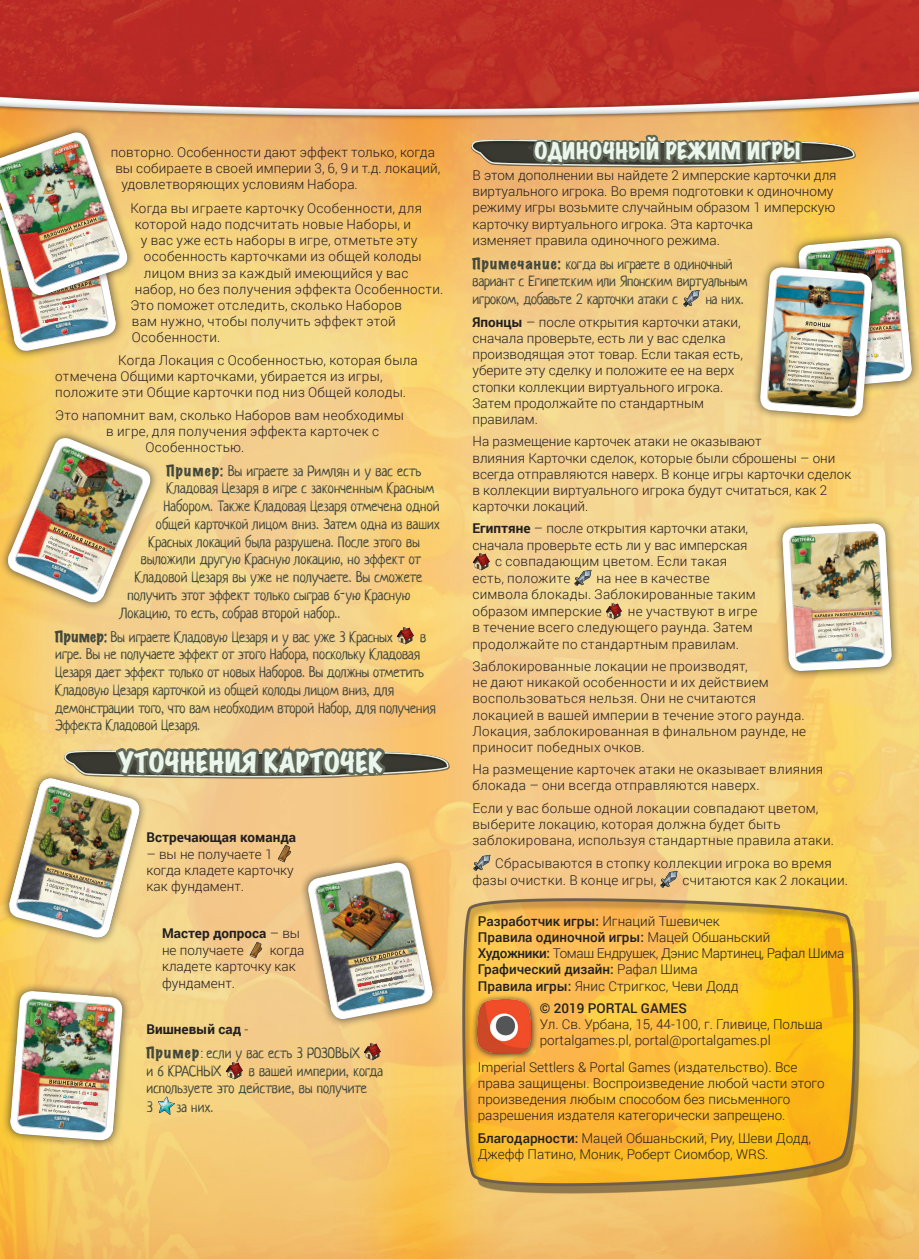
<style>
.page{position:relative;width:919px;height:1259px;background:#fff}
.page>*{position:absolute;margin:0;border:0;box-sizing:border-box;transform-origin:0 0}
.t1{font:expanded 25.2px "Marker Felt";letter-spacing:.01em;color:#ebf6ed}
.t2{font:expanded 21px "Marker Felt";letter-spacing:.01em;color:#ebf6ed}
.t3{font:14.7px/17.7px "Neucha";color:#42483c}
.t4{font:300 13.5px/16.2px "Roboto";letter-spacing:.01em;color:#231f20}
.t5{font:300 13.5px/16.2px "Roboto";letter-spacing:-.025em;color:#231f20}
.t6{font:700 13.5px "Roboto";color:#231f20}
.t7{font:500 13.5px "Roboto";color:#231f20}
.s1{font-family:"Marker Felt";font-stretch:expanded;font-size:14.1px}
.s2{font-weight:700}
.s3{font-weight:300}
.s4{font-family:"Roboto";font-weight:300;font-size:13.5px;color:#231f20}
.s5{font-weight:500}
</style>
<div class="page">
<img style="left:0;top:0;width:918px;height:1259px">
<img style="left:462px;top:135px;width:401px;height:45px">
<img style="left:434px;top:746px;width:23px;height:46px">
<img style="left:397px;top:626px;width:17px;height:18px">
<svg style="left:530px;top:99px;width:276px;height:97px;background:#c49f6e"></svg>
<img style="left:682px;top:289px;width:17px;height:18px">
<img style="left:472px;top:552px;width:18px;height:18px">
<img style="left:573px;top:569px;width:18px;height:18px">
<img style="left:605px;top:602px;width:18px;height:18px">
<img style="left:472px;top:854px;width:18px;height:17px">
<img style="left:659px;top:871px;width:18px;height:17px">
<svg style="left:471px;top:994px;width:67px;height:66px;background:#e1a63f"></svg>
<img style="left:477px;top:999px;width:53px;height:53px">
<div style="left:2px;top:982px;width:129px;height:167px;background:#231f20;opacity:.75"></div>
<div style="left:773px;top:514px;width:127px;height:166px;background:#231f20;opacity:.75"></div>
<img style="left:781px;top:523px;width:111px;height:148px">
<div style="left:0;top:429px;width:159px;height:182px;background:#231f20;opacity:.75"></div>
<img style="left:4px;top:438px;width:150px;height:168px">
<div style="left:0;top:769px;width:148px;height:177px;background:#231f20;opacity:.75"></div>
<div style="left:299px;top:854px;width:142px;height:173px;background:#231f20;opacity:.75"></div>
<img style="left:7px;top:672px;width:427px;height:469px">
<div style="left:789px;top:229px;width:129px;height:167px;background:#231f20;opacity:.75"></div>
<div style="left:751px;top:258px;width:129px;height:167px;background:#231f20;opacity:.75"></div>
<img style="left:759px;top:238px;width:153px;height:179px">
<img style="left:276px;top:845px;width:17px;height:17px">
<img style="left:247px;top:941px;width:18px;height:17px">
<img style="left:364px;top:1043px;width:17px;height:17px">
<img style="left:225px;top:1061px;width:18px;height:18px">
<img style="left:157px;top:1096px;width:18px;height:18px">
<div style="left:0;top:186px;width:125px;height:173px;background:#231f20;opacity:.75"></div>
<div style="left:0;top:124px;width:136px;height:180px;background:#231f20;opacity:.75"></div>
<img style="left:0;top:132px;width:130px;height:221px">
<p class="t4" style="left:111px;top:143px;width:326px">повторно. Особенности дают эффект только, когда</p>
<p class="t4" style="left:115px;top:160px;width:326px">вы собираете в своей империи 3, 6, 9 и т.д. локаций,</p>
<p class="t4" style="left:121px;top:176px;width:238px">удовлетворяющих условиям Набора.</p>
<p class="t4" style="left:130px;top:199px;width:293px">Когда вы играете карточку Особенности, для</p>
<p class="t4" style="left:135px;top:216px;width:278px">которой надо подсчитать новые Наборы, и</p>
<p class="t4" style="left:141px;top:232px;width:278px">у вас уже есть наборы в игре, отметьте эту</p>
<p class="t4" style="left:144px;top:248px;width:279px">особенность карточками из общей колоды</p>
<p class="t4" style="left:144px;top:264px;width:266px">лицом вниз за каждый имеющийся у вас</p>
<p class="t4" style="left:135px;top:280px;width:310px">набор, но без получения эффекта Особенности.</p>
<p class="t4" style="left:130px;top:297px;width:273px">Это поможет отследить, сколько Наборов</p>
<p class="t4" style="left:132px;top:313px;width:265px">вам нужно, чтобы получить эффект этой</p>
<p class="t4" style="left:132px;top:329px;width:90px">Особенности.</p>
<p class="t4" style="left:55px;top:351px;width:364px;text-indent:63px">Когда Локация с Особенностью, которая была отмечена Общими карточками, убирается из игры, положите эти Общие карточки под низ Общей колоды.</p>
<p class="t4" style="left:55px;top:406px;width:350px">Это напомнит вам, сколько Наборов вам необходимы</p>
<p class="t4" style="left:106px;top:422px;width:274px">в игре, для получения эффекта карточек с</p>
<p class="t4" style="left:145px;top:438px;width:101px">Особенностью.</p>
<p class="t3" style="left:166px;top:462px;width:256px"><span class="s1">Пример:</span> Вы играете за Римлян и у вас есть</p>
<p class="t3" style="left:166px;top:480px;width:269px">Кладовая Цезаря в игре с законченным Красным</p>
<p class="t3" style="left:163px;top:497px;width:278px">Набором. Также Кладовая Цезаря отмечена одной</p>
<p class="t3" style="left:156px;top:515px;width:285px">общей карточкой лицом вниз. Затем одна из ваших</p>
<p class="t3" style="left:148px;top:533px;width:273px">Красных локаций была разрушена. После этого вы</p>
<p class="t3" style="left:141px;top:551px;width:281px">выложили другую Красную локацию, но эффект от</p>
<p class="t3" style="left:135px;top:568px;width:289px">Кладовой Цезаря вы уже не получаете. Вы сможете</p>
<p class="t3" style="left:127px;top:586px;width:284px">получить этот эффект только сыграв 6-ую Красную</p>
<p class="t3" style="left:120px;top:604px;width:222px">Локацию, то есть, собрав второй набор..</p>
<p class="t3" style="left:55px;top:628px;width:339px"><span class="s1">Пример:</span> Вы играете Кладовую Цезаря и у вас уже 3 Красных</p>
<p class="t3" style="left:420px;top:628px;width:8px">в</p>
<p class="t3" style="left:55px;top:646px;width:381px">игре. Вы не получаете эффект от этого Набора, поскольку Кладовая Цезаря дает эффект только от новых Наборов. Вы должны отметить Кладовую Цезаря карточкой из общей колоды лицом вниз, для демонстрации того, что вам необходим второй Набор, для получения Эффекта Кладовой Цезаря.</p>
<h1 class="t1" style="left:118px;top:742px;width:266px">УТОЧНЕНИЯ КАРТОЧЕК</h1>
<p class="t6" style="left:146px;top:828px;width:151px">Встречающая команда</p>
<p class="t4" style="left:146px;top:845px;width:149px">– вы не получаете 1 когда кладете карточку как фундамент.</p>
<p class="t4" style="left:162px;top:924px;width:139px;line-height:16.8px"><span class="s2">Мастер допроса</span> – вы не получаете</p>
<p class="t4" style="left:162px;top:941px;width:144px;text-indent:108px">когда кладете карточку как фундамент.</p>
<p class="t6" style="left:146px;top:1019px;width:103px">Вишневый сад <span class="s3">-</span></p>
<p class="t3" style="left:146px;top:1044px;width:215px"><span class="s1">Пример</span><span class="s4">:</span> если у вас есть 3 РОЗОВЫХ и 6 КРАСНЫХ</p>
<p class="t3" style="left:146px;top:1062px;width:238px;text-indent:102px">в вашей империи, когда используете это действие, вы получите<br>3</p>
<p class="t3" style="left:176px;top:1098px;width:39px">за них.</p>
<h2 class="t2" style="left:534px;top:135px;width:267px">ОДИНОЧНЫЙ РЕЖИМ ИГРЫ</h2>
<p class="t4" style="left:472px;top:167px;width:365px">В этом дополнении вы найдете 2 имперские карточки для виртуального игрока. Во время подготовки к одиночному режиму игры возьмите случайным образом 1 имперскую карточку виртуального игрока. Эта карточка<br>изменяет правила одиночного режима.</p>
<p class="t3" style="left:472px;top:255px;width:276px"><span class="s1">Примечание:</span> когда вы играете в одиночный вариант с Египетским или Японским виртуальным игроком, добавьте 2 карточки атаки с</p>
<p class="t3" style="left:705px;top:291px;width:40px">на них.</p>
<p class="t4" style="left:472px;top:313px;width:272px"><span class="s2">Японцы</span> – после открытия карточки атаки, сначала проверьте, есть ли у вас сделка производящая этот товар. Если такая есть, уберите эту сделку и положите ее на верх стопки коллекции виртуального игрока.<br>Затем продолжайте по стандартным правилам.</p>
<p class="t4" style="left:472px;top:433px;width:380px">На размещение карточек атаки не оказывают<br>влияния Карточки сделок, которые были сброшены – они всегда отправляются наверх. В конце игры карточки сделок в коллекции виртуального игрока будут считаться, как 2 карточки локаций.</p>
<p class="t4" style="left:472px;top:520px;width:277px"><span class="s2">Египтяне</span> – после открытия карточки атаки,</p>
<p class="t4" style="left:472px;top:536px;width:276px">сначала проверьте есть ли у вас имперская</p>
<p class="t4" style="left:495px;top:553px;width:233px">с совпадающим цветом. Если такая</p>
<p class="t4" style="left:472px;top:570px;width:99px">есть, положите</p>
<p class="t4" style="left:472px;top:569px;width:285px;text-indent:124px">на нее в качестве символа блокады. Заблокированные таким образом имперские</p>
<p class="t4" style="left:472px;top:603px;width:286px;text-indent:155px">не участвуют в игре в течение всего следующего раунда. Затем продолжайте по стандартным правилам.</p>
<p class="t4" style="left:472px;top:657px;width:335px">Заблокированные локации не производят,<br>не дают никакой особенности и их действием воспользоваться нельзя. Они не считаются локацией в вашей империи в течение этого раунда.<br>Локация, заблокированная в финальном раунде, не приносит победных очков.</p>
<p class="t4" style="left:472px;top:761px;width:352px">На размещение карточек атаки не оказывает влияния блокада – они всегда отправляются наверх.</p>
<p class="t4" style="left:472px;top:799px;width:363px">Если у вас больше одной локации совпадают цветом, выберите локацию, которая должна будет быть заблокирована, используя стандартные правила атаки.</p>
<p class="t4" style="left:472px;top:854px;width:361px;line-height:16.8px;text-indent:23px">Сбрасываются в стопку коллекции игрока во время фазы очистки. В конце игры,</p>
<p class="t4" style="left:682px;top:871px;width:167px">считаются как 2 локации.</p>
<p class="t5" style="left:477px;top:912px;width:368px"><span class="s5">Разработчик игры:</span> Игнаций Тшевичек<br><span class="s5">Правила одиночной игры:</span> Мацей Обшаньский <span class="s5">Художники:</span> Томаш Ендрушек, Дэнис Мартинец, Рафал Шима <span class="s5">Графический дизайн:</span> Рафал Шима<br><span class="s5">Правила игры:</span> Янис Стригкос, Чеви Додд</p>
<p class="t7" style="left:539px;top:998px;width:149px">© 2019 PORTAL GAMES</p>
<p class="t4" style="left:539px;top:1015px;width:284px">Ул. Св. Урбана, 15, 44-100, г. Гливице, Польша portalgames.pl, portal@portalgames.pl</p>
<p class="t4" style="left:477px;top:1058px;width:348px">Imperial Settlers &amp; Portal Games (издательство). Все права защищены. Воспроизведение любой части этого произведения любым способом без письменного разрешения издателя категорически запрещено.</p>
<p class="t4" style="left:477px;top:1129px;width:334px"><span class="s5">Благодарности:</span> Мацей Обшаньский, Риу, Шеви Додд,<br>Джефф Патино, Моник, Роберт Сиомбор, WRS.</p>
</div>
